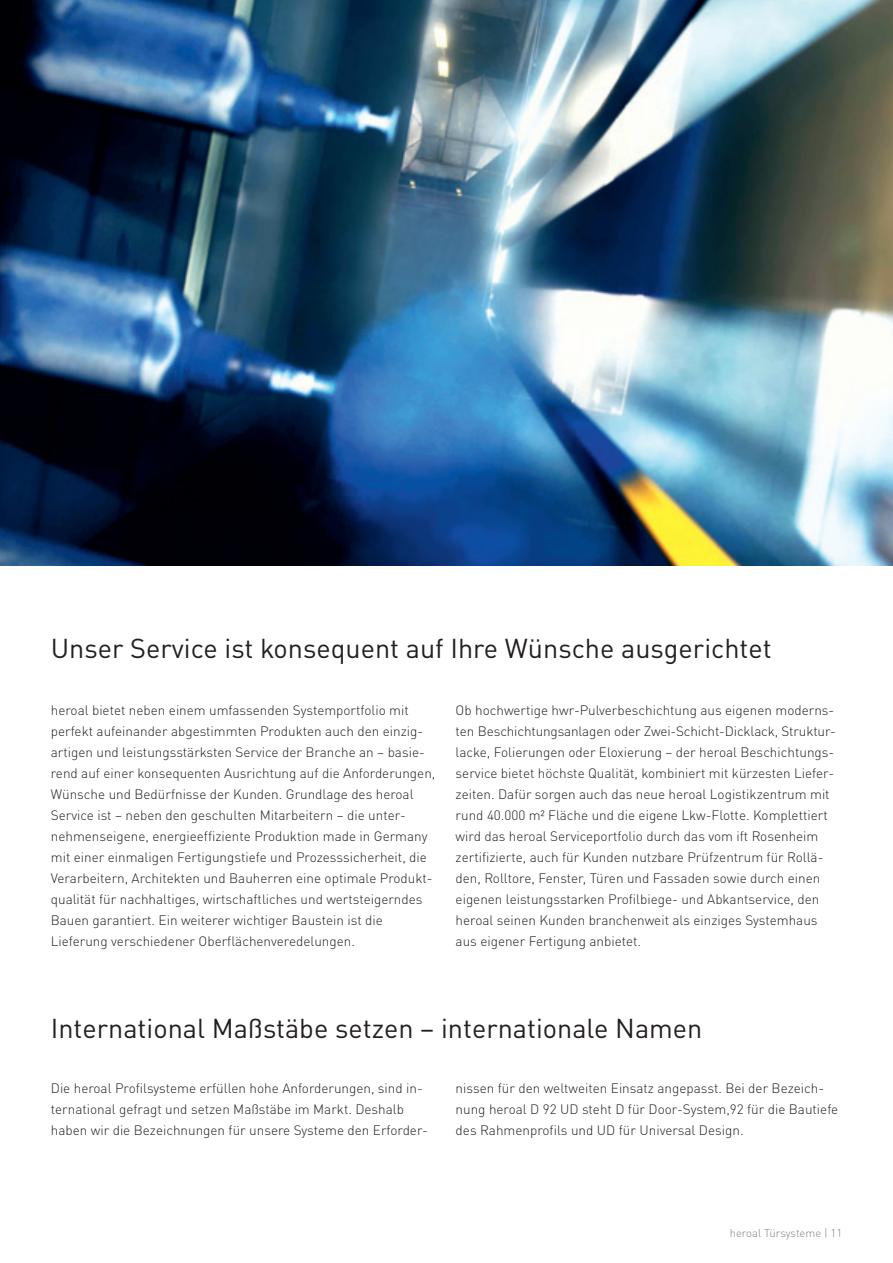
<style>
.page{position:relative;width:893px;height:1263px;background:#fff}
.page>*{position:absolute;margin:0;border:0;box-sizing:border-box;transform-origin:0 0}
.t1{font:27px "DIN Pro";color:#231f20}
.t2{font:300 13.5px/21px "DIN Pro";color:#231f20}
.t3{font:300 11.25px "DIN Pro";color:#808285}
</style>
<div class="page">
<img style="left:0;top:0;width:892px;height:565px">
<h1 class="t1" style="left:51px;top:638px;width:722px">Unser Service ist konsequent auf Ihre Wünsche ausgerichtet</h1>
<p class="t2" style="left:51px;top:701px;width:386px">heroal bietet neben einem umfassenden Systemportfolio mit perfekt aufeinander abgestimmten Produkten auch den einzig&shy;artigen und leistungsstärksten Service der Branche an – basie&shy;rend auf einer konsequenten Ausrichtung auf die Anforderungen, Wünsche und Bedürfnisse der Kunden. Grundlage des heroal Service ist – neben den geschulten Mitarbeitern – die unter&shy;nehmenseigene, energieeffiziente Produktion made in Germany mit einer einmaligen Fertigungstiefe und Prozesssicherheit, die Verarbeitern, Architekten und Bauherren eine optimale Produkt&shy;qualität für nachhaltiges, wirtschaftliches und wertsteigerndes Bauen garantiert. Ein weiterer wichtiger Baustein ist die Lieferung verschiedener Oberflächenveredelungen.</p>
<p class="t2" style="left:455px;top:701px;width:382px">Ob hochwertige hwr-Pulverbeschichtung aus eigenen moderns&shy;ten Beschichtungsanlagen oder Zwei-Schicht-Dicklack, Struktur&shy;lacke, Folierungen oder Eloxierung – der heroal Beschichtungs&shy;service bietet höchste Qualität, kombiniert mit kürzesten Liefer&shy;zeiten. Dafür sorgen auch das neue heroal Logistikzentrum mit rund 40.000 m² Fläche und die eigene Lkw-Flotte. Komplettiert wird das heroal Serviceportfolio durch das vom ift Rosenheim zertifizierte, auch für Kunden nutzbare Prüfzentrum für Rollä&shy;den, Rolltore, Fenster, Türen und Fassaden sowie durch einen eigenen leistungsstarken Profilbiege- und Abkantservice, den heroal seinen Kunden branchenweit als einziges Systemhaus aus eigener Fertigung anbietet.</p>
<h1 class="t1" style="left:51px;top:1019px;width:653px">International Maßstäbe setzen – internationale Namen</h1>
<p class="t2" style="left:51px;top:1079px;width:378px">Die heroal Profilsysteme erfüllen hohe Anforderungen, sind in&shy;ternational gefragt und setzen Maßstäbe im Markt. Deshalb haben wir die Bezeichnungen für unsere Systeme den Erforder-</p>
<p class="t2" style="left:455px;top:1079px;width:384px">nissen für den weltweiten Einsatz angepasst. Bei der Bezeich&shy;nung heroal D 92 UD steht D für Door-System,92 für die Bautiefe des Rahmenprofils und UD für Universal Design.</p>
<p class="t3" style="left:729px;top:1229px;width:114px">heroal Türsysteme | 11</p>
</div>
